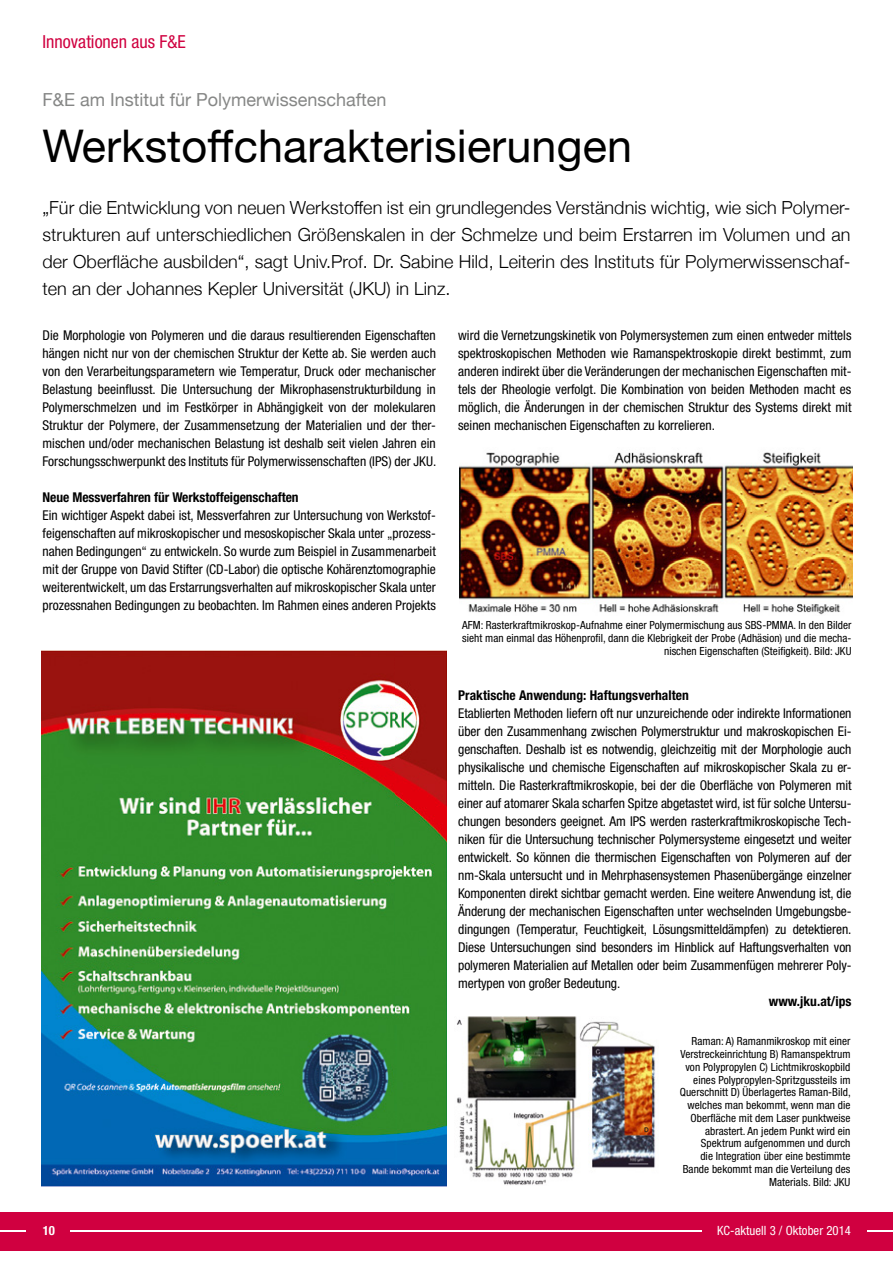
<style>
.page{position:relative;width:893px;height:1263px;background:#fff}
.page>*{position:absolute;margin:0;border:0;box-sizing:border-box;transform-origin:0 0}
.t1{font:45px "Helvetica Neue";letter-spacing:.005em;color:#000}
.t2{font:300 18px/27px "Helvetica Neue";letter-spacing:.005em;color:#000;text-align:justify}
.t3{font:18px "Helvetica Neue";color:#868786}
.t4{font:condensed 18px "Helvetica Neue";color:#d00040}
.t5{font:condensed 13.5px/18px "Helvetica Neue";color:#000;text-align:justify}
.t6{font:700 condensed 13.5px "Helvetica Neue";letter-spacing:.005em;color:#000}
.t7{font:condensed 12.75px "Helvetica Neue";letter-spacing:.005em;color:#fff}
.t8{font:700 condensed 12.75px "Helvetica Neue";color:#fff}
.t9{font:condensed 11.25px/12.8px "Helvetica Neue";letter-spacing:.005em;color:#000;text-align:right}
</style>
<div class="page">
<div style="left:0;top:1212px;width:893px;height:38px;background:#d00040"></div>
<hr style="left:0;top:1230px;width:893px;height:1px;background:#fff">
<div style="left:26px;top:1224px;width:44px;height:12px;background:#d00040"></div>
<div style="left:702px;top:1225px;width:164px;height:12px;background:#d00040"></div>
<img style="left:41px;top:651px;width:405px;height:535px">
<img style="left:457px;top:1017px;width:200px;height:168px">
<img style="left:459px;top:452px;width:394px;height:163px">
<h2 class="t4" style="left:43px;top:31px;width:145px">Innovationen aus F&amp;E</h2>
<h2 class="t3" style="left:43px;top:87px;width:346px">F&amp;E am Institut für Polymerwissenschaften</h2>
<h1 class="t1" style="left:43px;top:113px;width:591px">Werkstoffcharakterisierungen</h1>
<p class="t2" style="left:43px;top:193px;width:809px">„Für die Entwicklung von neuen Werkstoffen ist ein grundlegendes Verständnis wichtig, wie sich Polymer&shy;strukturen auf unterschiedlichen Größenskalen in der Schmelze und beim Erstarren im Volumen und an der Oberfläche ausbilden“, sagt Univ.Prof. Dr. Sabine Hild, Leiterin des Instituts für Polymerwissenschaf&shy;ten an der Johannes Kepler Universität (JKU) in Linz.</p>
<p class="t5" style="left:43px;top:326px;width:395px">Die Morphologie von Polymeren und die daraus resultierenden Eigenschaften hängen nicht nur von der chemischen Struktur der Kette ab. Sie werden auch von den Verarbeitungsparametern wie Temperatur, Druck oder mechanischer Belastung beeinflusst. Die Untersuchung der Mikrophasenstrukturbildung in Polymerschmelzen und im Festkörper in Abhängigkeit von der molekularen Struktur der Polymere, der Zusammensetzung der Materialien und der ther&shy;mischen und/oder mechanischen Belastung ist deshalb seit vielen Jahren ein Forschungsschwerpunkt des Instituts für Polymerwissenschaften (IPS) der JKU.</p>
<p class="t6" style="left:43px;top:489px;width:258px">Neue Messverfahren für Werkstoffeigenschaften</p>
<p class="t5" style="left:43px;top:506px;width:395px">Ein wichtiger Aspekt dabei ist, Messverfahren zur Untersuchung von Werkstof&shy;feigenschaften auf mikroskopischer und mesoskopischer Skala unter „prozess&shy;nahen Bedingungen“ zu entwickeln. So wurde zum Beispiel in Zusammenarbeit mit der Gruppe von David Stifter (CD-Labor) die optische Kohärenztomographie weiterentwickelt, um das Erstarrungsverhalten auf mikroskopischer Skala unter prozessnahen Bedingungen zu beobachten. Im Rahmen eines anderen Projekts</p>
<p class="t5" style="left:458px;top:327px;width:395px">wird die Vernetzungskinetik von Polymersystemen zum einen entweder mittels spektroskopischen Methoden wie Ramanspektroskopie direkt bestimmt, zum anderen indirekt über die Veränderungen der mechanischen Eigenschaften mit&shy;tels der Rheologie verfolgt. Die Kombination von beiden Methoden macht es möglich, die Änderungen in der chemischen Struktur des Systems direkt mit seinen mechanischen Eigenschaften zu korrelieren.</p>
<p class="t9" style="left:462px;top:619px;width:391px">AFM: Rasterkraftmikroskop-Aufnahme einer Polymermischung aus SBS-PMMA. In den Bilder sieht man einmal das Höhenprofil, dann die Klebrigkeit der Probe (Adhäsion) und die mecha&shy;nischen Eigenschaften (Steifigkeit). Bild: JKU</p>
<p class="t6" style="left:458px;top:687px;width:232px">Praktische Anwendung: Haftungsverhalten</p>
<p class="t5" style="left:458px;top:704px;width:395px">Etablierten Methoden liefern oft nur unzureichende oder indirekte Informationen über den Zusammenhang zwischen Polymerstruktur und makroskopischen Ei&shy;genschaften. Deshalb ist es notwendig, gleichzeitig mit der Morphologie auch physikalische und chemische Eigenschaften auf mikroskopischer Skala zu er&shy;mitteln. Die Rasterkraftmikroskopie, bei der die Oberfläche von Polymeren mit einer auf atomarer Skala scharfen Spitze abgetastet wird, ist für solche Untersu&shy;chungen besonders geeignet. Am IPS werden rasterkraftmikroskopische Tech&shy;niken für die Untersuchung technischer Polymersysteme eingesetzt und weiter entwickelt. So können die thermischen Eigenschaften von Polymeren auf der nm-Skala untersucht und in Mehrphasensystemen Phasenübergänge einzelner Komponenten direkt sichtbar gemacht werden. Eine weitere Anwendung ist, die Änderung der mechanischen Eigenschaften unter wechselnden Umgebungsbe&shy;dingungen (Temperatur, Feuchtigkeit, Lösungsmitteldämpfen) zu detektieren.<br>Diese Untersuchungen sind besonders im Hinblick auf Haftungsverhalten von polymeren Materialien auf Metallen oder beim Zusammenfügen mehrerer Poly&shy;mertypen von großer Bedeutung.</p>
<p class="t6" style="left:769px;top:993px;width:84px">www.jku.at/ips</p>
<p class="t9" style="left:680px;top:1035px;width:173px">Raman: A) Ramanmikroskop mit einer Verstreckeinrichtung B) Ramanspektrum von Polypropylen C) Lichtmikroskopbild eines Polypropylen-Spritzgussteils im Querschnitt D) Überlagertes Raman-Bild, welches man bekommt, wenn man die Oberfläche mit dem Laser punktweise abrastert. An jedem Punkt wird ein Spektrum aufgenommen und durch<br>die Integration über eine bestimmte Bande bekommt man die Verteilung des Materials. Bild: JKU</p>
<p class="t8" style="left:43px;top:1222px;width:14px">10</p>
<p class="t7" style="left:717px;top:1223px;width:135px">KC-aktuell 3 / Oktober 2014</p>
</div>
